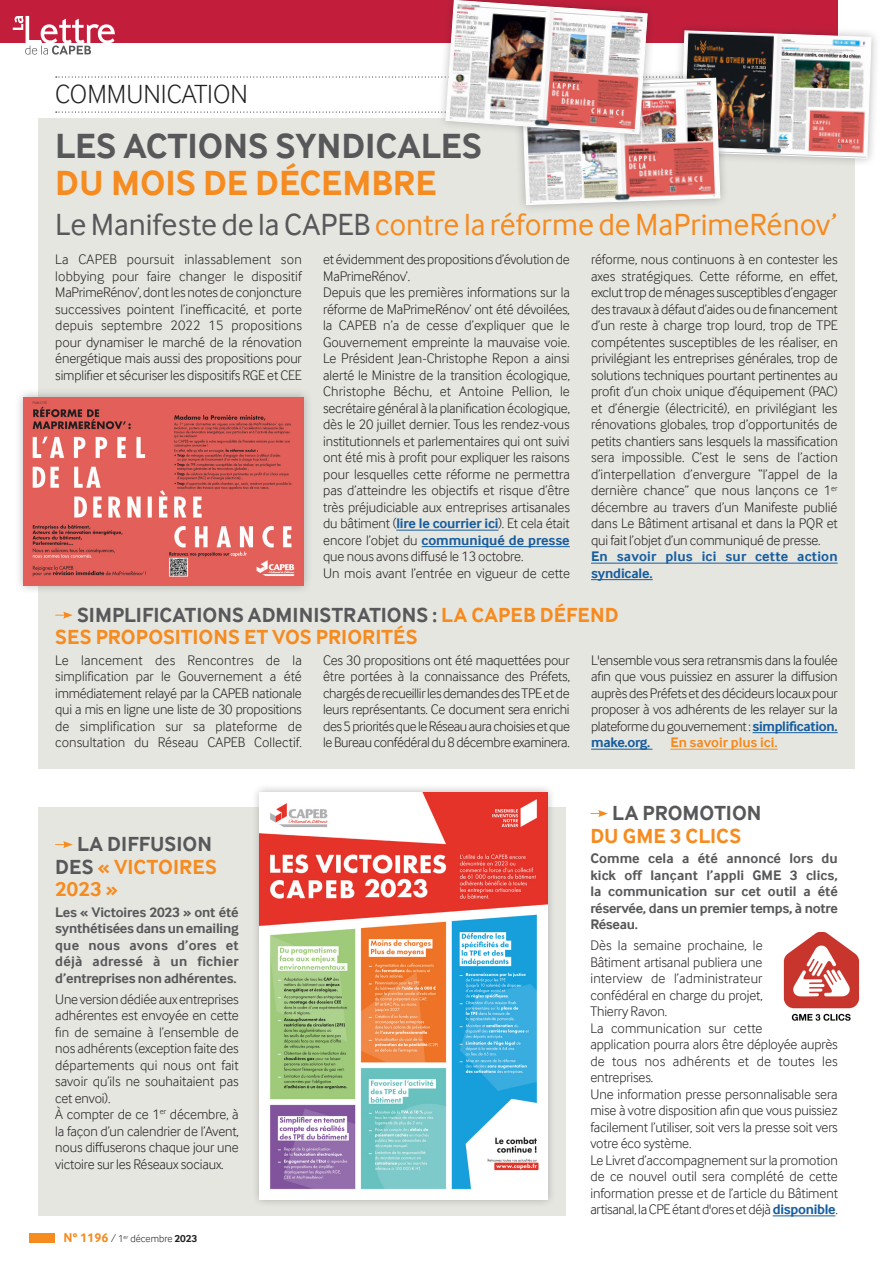
<style>
.page{position:relative;width:893px;height:1263px;background:#fff}
.page>*{position:absolute;margin:0;border:0;box-sizing:border-box;transform-origin:0 0}
.Titre_article{font:700 36px/37.5px "Inter Face";color:#57585a}
.Titre_article-2{font:31.5px "Inter Face";color:#f68b1f}
.Chap_Paraph{font:300 27px "Inter Face";color:#231f20}
.Titre_article-3{font:700 21px/22.5px "Inter Face";letter-spacing:.005em;color:#f68b1f}
.Titre_article-4{font:700 21px/22.5px "Inter Face";letter-spacing:.005em;color:#57585a}
.Textes_ok{font:300 14.25px/16.5px "Inter Face";letter-spacing:-.01em;color:#231f20;text-align:justify}
.Textes_ok-2{font:700 14.25px/16.5px "Inter Face";letter-spacing:-.015em;color:#57585a;text-align:justify}
.Textes_ok-3{font:700 14.25px/16.5px "Inter Face";letter-spacing:.015em;color:#175d9e}
.Textes_ok-4{font:700 14.25px "Inter Face";color:#f68b1f}
.t1{font:300 10.5px "Inter Face";color:#231f20}
.s1{color:#f68b1f}
.s2{color:#57585a}
.s3{font-weight:700;color:#175d9e}
.s4{font-weight:700;font-size:13.05px;color:#f68b1f}
.s5{font-weight:700}
</style>
<div class="page">
<div style="left:38px;top:118px;width:817px;height:651px;background:#e6e6e1"></div>
<div style="left:38px;top:807px;width:528px;height:408px;background:#e6e6e1"></div>
<div style="left:30px;top:1233px;width:25px;height:10px;background:#f68b1f"></div>
<svg style="left:55px;top:841px;width:18px;height:7px"></svg>
<hr style="left:773px;top:1215px;width:62px;height:1px;background:#175d9e">
<svg style="left:590px;top:810px;width:18px;height:7px"></svg>
<div style="left:15px;top:388px;width:297px;height:207px;background:#231f20;opacity:.3"></div>
<img style="left:24px;top:397px;width:279px;height:189px">
<div style="left:251px;top:783px;width:306px;height:425px;background:#231f20;opacity:.3"></div>
<img style="left:260px;top:792px;width:288px;height:407px">
<img style="left:783px;top:932px;width:77px;height:89px">
<hr style="left:396px;top:530px;width:103px;height:1px;background:#175d9e">
<hr style="left:422px;top:546px;width:148px;height:1px;background:#175d9e">
<hr style="left:591px;top:563px;width:247px;height:1px;background:#175d9e">
<hr style="left:591px;top:579px;width:62px;height:1px;background:#175d9e">
<svg style="left:55px;top:612px;width:18px;height:7px"></svg>
<hr style="left:752px;top:732px;width:86px;height:1px;background:#175d9e">
<hr style="left:591px;top:749px;width:61px;height:1px;background:#175d9e">
<hr style="left:670px;top:749px;width:108px;height:1px;background:#f68b1f">
<div style="left:671px;top:22px;width:209px;height:145px;background:#231f20;opacity:.3"></div>
<div style="left:513px;top:69px;width:216px;height:145px;background:#231f20;opacity:.3"></div>
<svg style="left:13px;top:0;width:859px;height:205px"></svg>
<p class="Chap_Paraph" style="left:55px;top:79px;width:194px">COMMUNICATION</p>
<p class="Titre_article" style="left:55px;top:127px;width:428px">LES ACTIONS SYNDICALES<br><span class="s1">DU MOIS DE DÉCEMBRE</span></p>
<p class="Titre_article-2" style="left:55px;top:207px;width:784px"><span class="s2">Le Manifeste de la CAPEB</span> contre la réforme de MaPrimeRénov’</p>
<p class="Textes_ok" style="left:55px;top:251px;width:248px">La CAPEB poursuit inlassablement son lobbying pour faire changer le dispositif MaPrimeRénov’, dont les notes de conjoncture successives pointent l’inefficacité, et porte depuis septembre 2022 15 propositions pour dynamiser le marché de la rénovation énergétique mais aussi des propositions pour simplifier et sécuriser les dispositifs RGE et CEE</p>
<p class="Textes_ok" style="left:323px;top:251px;width:248px">et évidemment des propositions d’évolution de<br>MaPrimeRénov’.</p>
<p class="Textes_ok" style="left:591px;top:251px;width:248px">réforme, nous continuons à en contester les axes stratégiques. Cette réforme, en effet, exclut trop de ménages susceptibles d’engager des travaux à défaut d’aides ou de financement d’un reste à charge trop lourd, trop de TPE compétentes susceptibles de les réaliser, en privilégiant les entreprises générales, trop de solutions techniques pourtant pertinentes au profit d’un choix unique d’équipement (PAC) et d’énergie (électricité), en privilégiant les rénovations globales, trop d’opportunités de petits chantiers sans lesquels la massification sera impossible. C’est le sens de l’action d’interpellation d’envergure “l’appel de la dernière chance” que nous lançons ce 1<sup>er </sup>décembre au travers d’un Manifeste publié dans Le Bâtiment artisanal et dans la PQR et qui fait l’objet d’un communiqué de presse.</p>
<p class="Textes_ok-3" style="left:591px;top:548px;width:248px">En savoir plus ici sur cette action syndicale.</p>
<p class="Titre_article-3" style="left:55px;top:603px;width:565px;text-indent:22px"><span class="s2">SIMPLIFICATIONS ADMINISTRATIONS :</span> LA CAPEB DÉFEND<br>SES PROPOSITIONS ET VOS PRIORITÉS</p>
<p class="Textes_ok" style="left:55px;top:652px;width:248px">Le lancement des Rencontres de la simplification par le Gouvernement a été immédiatement relayé par la CAPEB nationale qui a mis en ligne une liste de 30 propositions de simplification sur sa plateforme de consultation du Réseau CAPEB Collectif.</p>
<p class="Textes_ok" style="left:323px;top:652px;width:248px">Ces 30 propositions ont été maquettées pour être portées à la connaissance des Préfets, chargés de recueillir les demandes des TPE et de leurs représentants. Ce document sera enrichi des 5 priorités que le Réseau aura choisies et que le Bureau confédéral du 8 décembre examinera.</p>
<p class="Textes_ok" style="left:591px;top:652px;width:248px">L'ensemble vous sera retransmis dans la foulée afin que vous puissiez en assurer la diffusion auprès des Préfets et des décideurs locaux pour proposer à vos adhérents de les relayer sur la plateforme du gouvernement : <span class="s3">simplification. make.org.</span></p>
<p class="Textes_ok" style="left:323px;top:284px;width:248px">Depuis que les premières informations sur la réforme de MaPrimeRénov’ ont été dévoilées, la CAPEB n’a de cesse d’expliquer que le Gouvernement empreinte la mauvaise voie.<br>Le Président Jean-Christophe Repon a ainsi alerté le Ministre de la transition écologique, Christophe Béchu, et Antoine Pellion, le secrétaire général à la planification écologique, dès le 20 juillet dernier. Tous les rendez-vous institutionnels et parlementaires qui ont suivi ont été mis à profit pour expliquer les raisons pour lesquelles cette réforme ne permettra pas d’atteindre les objectifs et risque d’être très préjudiciable aux entreprises artisanales du bâtiment (<span class="s3">lire le courrier ici</span>). Et cela était encore l’objet du <span class="s3">communiqué de presse </span>que nous avons diffusé le 13 octobre.</p>
<p class="Textes_ok" style="left:323px;top:565px;width:248px">Un mois avant l’entrée en vigueur de cette</p>
<p class="Textes_ok-4" style="left:670px;top:734px;width:109px">En savoir plus ici.</p>
<p class="Titre_article-3" style="left:55px;top:833px;width:163px;text-indent:22px"><span class="s2">LA DIFFUSION<br>DES</span> « VICTOIRES<br>2023 »</p>
<p class="Textes_ok-2" style="left:55px;top:904px;width:185px">Les « Victoires 2023 » ont été synthétisées dans un emailing que nous avons d’ores et déjà adressé à un fichier d’entreprises non adhérentes.</p>
<p class="Textes_ok" style="left:55px;top:990px;width:185px">Une version dédiée aux entreprises adhérentes est envoyée en cette fin de semaine à l’ensemble de nos adhérents (exception faite des départements qui nous ont fait savoir qu’ils ne souhaitaient pas cet envoi).</p>
<p class="Textes_ok" style="left:55px;top:1106px;width:185px">À compter de ce 1<sup>er</sup> décembre, à la façon d’un calendrier de l’Avent, nous diffuserons chaque jour une victoire sur les Réseaux sociaux.</p>
<p class="t1" style="left:63px;top:1233px;width:135px"><span class="s4">N° 1196</span> / 1<sup>er</sup> décembre <span class="s5">2023</span></p>
<p class="Titre_article-4" style="left:590px;top:802px;width:173px;text-indent:22px">LA PROMOTION<br><span class="s1">DU GME 3 CLICS</span></p>
<p class="Textes_ok-2" style="left:590px;top:850px;width:249px">Comme cela a été annoncé lors du kick off lançant l’appli GME 3 clics, la communication sur cet outil a été réservée, dans un premier temps, à notre Réseau.</p>
<p class="Textes_ok" style="left:590px;top:937px;width:174px">Dès la semaine prochaine, le Bâtiment artisanal publiera une interview de l’administrateur confédéral en charge du projet, Thierry Ravon.</p>
<p class="Textes_ok" style="left:590px;top:1019px;width:249px;text-align:left">La communication sur cette<br>application pourra alors être déployée auprès de tous nos adhérents et de toutes les entreprises.</p>
<p class="Textes_ok" style="left:590px;top:1085px;width:249px">Une information presse personnalisable sera mise à votre disposition afin que vous puissiez facilement l’utiliser, soit vers la presse soit vers votre éco système.</p>
<p class="Textes_ok" style="left:590px;top:1151px;width:249px">Le Livret d’accompagnement sur la promotion de ce nouvel outil sera complété de cette information presse et de l’article du Bâtiment artisanal, la CPE étant d'ores et déjà <span class="s3">disponible</span>.</p>
</div>
